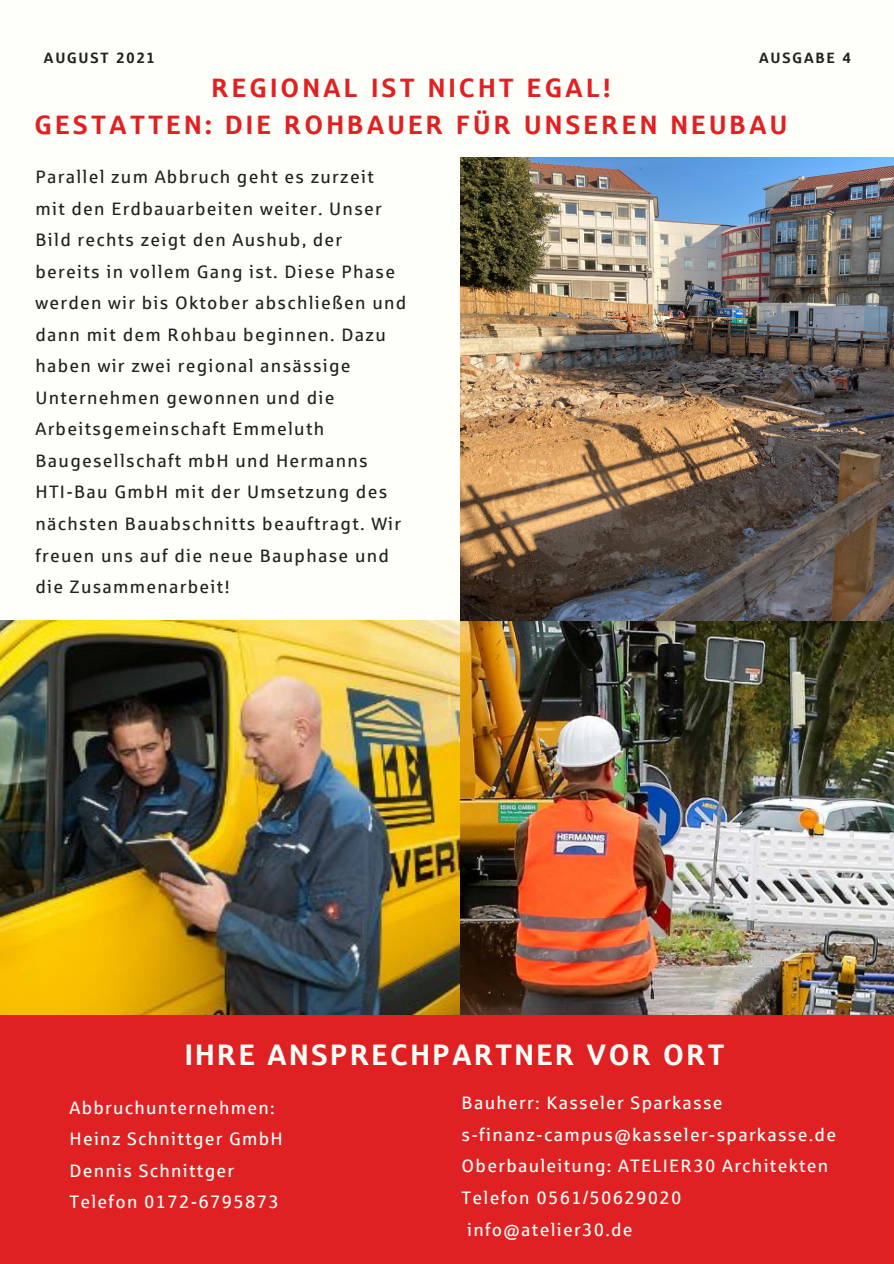
<style>
.page{position:relative;width:894px;height:1264px;background:#fff}
.page>*{position:absolute;margin:0;border:0;box-sizing:border-box;transform-origin:0 0}
.t1{font:29.7px "Sparkasse Head";letter-spacing:.1em;color:#fffff9}
.t2{font:26.7px "Sparkasse Head";letter-spacing:.14em;color:#e02124}
.t3{font:18px/31.5px "Sparkasse Rg";letter-spacing:.07em;color:#222}
.t4{font:18px/31.5px "Sparkasse Rg";letter-spacing:.07em;color:#fffff9}
.t5{font:15px "Sparkasse Head";letter-spacing:.14em;color:#222}
</style>
<div class="page">
<div style="left:0;top:0;width:893px;height:1263px;background:#fffff9"></div>
<div style="left:0;top:1010px;width:893px;height:253px;background:#e02124"></div>
<img style="left:0;top:620px;width:893px;height:394px">
<img style="left:460px;top:158px;width:433px;height:462px">
<p class="t5" style="left:44px;top:50px;width:112px">AUGUST 2021</p>
<p class="t5" style="left:758px;top:50px;width:93px">AUSGABE 4</p>
<p class="t2" style="left:212px;top:73px;width:400px">REGIONAL IST NICHT EGAL!</p>
<p class="t2" style="left:35px;top:110px;width:753px">GESTATTEN: DIE ROHBAUER FÜR UNSEREN NEUBAU</p>
<p class="t3" style="left:35px;top:161px;width:372px">Parallel zum Abbruch geht es zurzeit mit den Erdbauarbeiten weiter. Unser Bild rechts zeigt den Aushub, der bereits in vollem Gang ist. Diese Phase werden wir bis Oktober abschließen und dann mit dem Rohbau beginnen. Dazu haben wir zwei regional ansässige Unternehmen gewonnen und die Arbeitsgemeinschaft Emmeluth Baugesellschaft mbH und Hermanns HTI-Bau GmbH mit der Umsetzung des nächsten Bauabschnitts beauftragt. Wir freuen uns auf die neue Bauphase und die Zusammenarbeit!</p>
<p class="t1" style="left:185px;top:1039px;width:540px">IHRE ANSPRECHPARTNER VOR ORT</p>
<p class="t4" style="left:69px;top:1091px;width:207px">Abbruchunternehmen:</p>
<p class="t4" style="left:69px;top:1123px;width:215px">Heinz Schnittger GmbH</p>
<p class="t4" style="left:69px;top:1154px;width:166px">Dennis Schnittger</p>
<p class="t4" style="left:69px;top:1186px;width:211px">Telefon 0172-6795873</p>
<p class="t4" style="left:461px;top:1087px;width:262px">Bauherr: Kasseler Sparkasse</p>
<p class="t4" style="left:461px;top:1119px;width:376px">s-finanz-campus@kasseler-sparkasse.de</p>
<p class="t4" style="left:461px;top:1150px;width:368px">Oberbauleitung: ATELIER30 Architekten</p>
<p class="t4" style="left:467px;top:1182px;width:216px;text-indent:-5px">Telefon 0561/50629020 info@atelier30.de</p>
</div>
